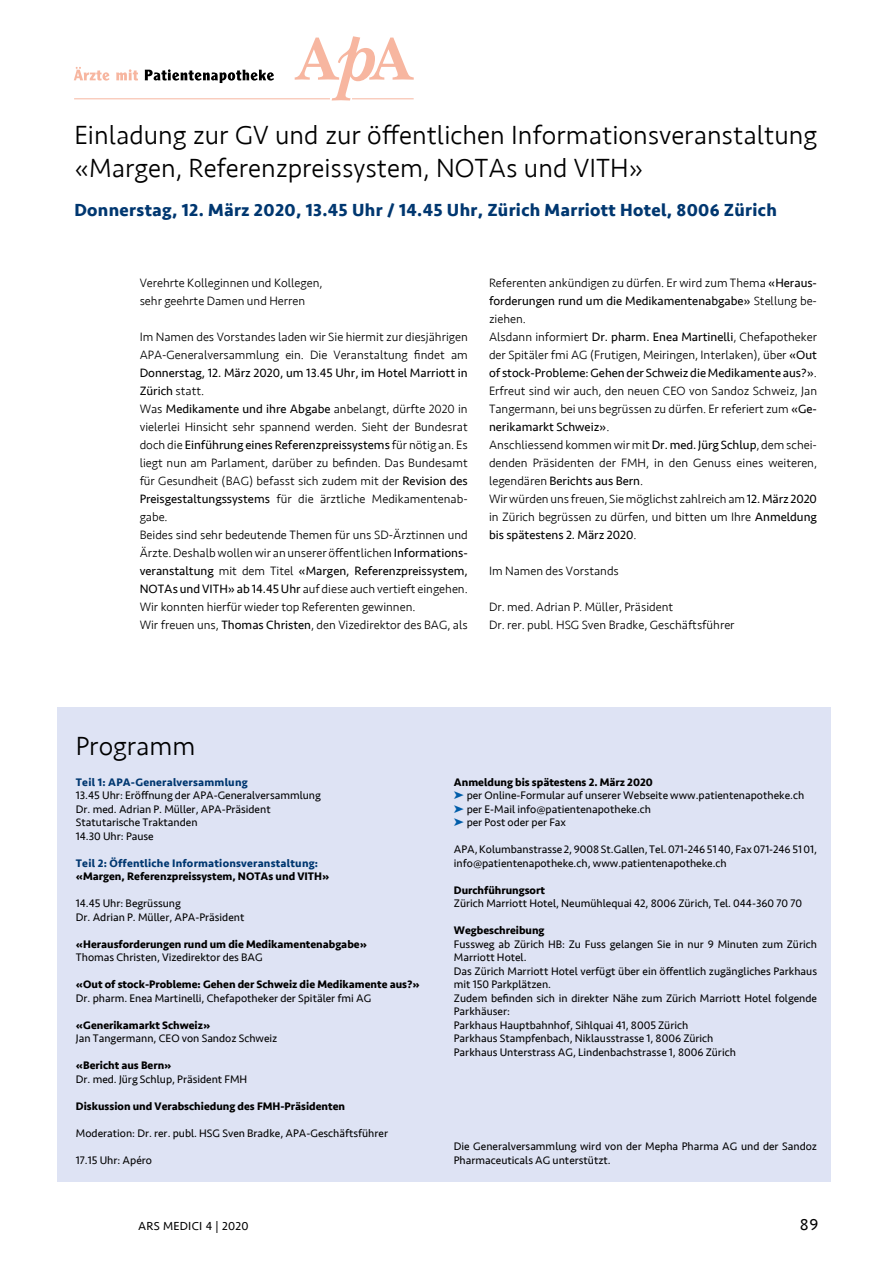
<style>
.page{position:relative;width:893px;height:1263px;background:#fff}
.page>*{position:absolute;margin:0;border:0;box-sizing:border-box;transform-origin:0 0}
.t1{font:300 27px/33px "Seravek";color:#000}
.t2{font:700 18px "Seravek";letter-spacing:.02em;color:#003770}
.t3{font:16.5px "Seravek";color:#000}
.t4{font:300 12.45px/18px "Seravek";color:#000}
.t5{font:12px "Seravek";letter-spacing:.02em;color:#000}
.t6{font:11.25px/13.5px "Seravek";color:#000}
.t7{font:700 11.25px "Seravek";color:#000}
.t8{font:700 11.25px "Seravek";letter-spacing:.02em;color:#003770}
.s1{font-weight:400}
.s2{font-weight:700}
.s3{color:#005da9}
</style>
<div class="page">
<div style="left:58px;top:707px;width:773px;height:475px;background:#dee3f4"></div>
<svg style="left:295px;top:36px;width:119px;height:65px"></svg>
<svg style="left:74px;top:67px;width:36px;height:14px"></svg>
<svg style="left:116px;top:69px;width:22px;height:11px"></svg>
<svg style="left:145px;top:69px;width:129px;height:14px"></svg>
<hr style="left:74px;top:99px;width:256px;height:1px;background:#f7b6a0">
<hr style="left:352px;top:99px;width:62px;height:1px;background:#f7b6a0">
<h1 class="t1" style="left:74px;top:119px;width:744px">Einladung zur GV und zur öffentlichen Informationsveranstaltung «Margen, Referenzpreissystem, NOTAs und VITH»</h1>
<h2 class="t2" style="left:74px;top:195px;width:704px">Donnerstag, 12. März 2020, 13.45 Uhr / 14.45 Uhr, Zürich Marriott Hotel, 8006 Zürich</h2>
<p class="t4" style="left:140px;top:274px;width:184px">Verehrte Kolleginnen und Kollegen, sehr geehrte Damen und Herren</p>
<p class="t4" style="left:140px;top:328px;width:330px">Im Namen des Vorstandes laden wir Sie hiermit zur diesjährigen<br>APA-Generalversammlung ein. Die Veranstaltung findet am</p>
<p class="t4" style="left:140px;top:364px;width:330px"><span class="s1">Donnerstag, 12. März 2020, um 13.45 Uhr, im Hotel Marriott in Zürich</span> statt.<br>Was <span class="s1">Medikamente und ihre Abgabe</span> anbelangt, dürfte 2020 in vielerlei Hinsicht sehr spannend werden. Sieht der Bundesrat doch die <span class="s1">Einführung eines Referenzpreissystems</span> für nötig an. Es liegt nun am Parlament, darüber zu befinden. Das Bundesamt für Gesundheit (BAG) befasst sich zudem mit der <span class="s1">Revision des Preisgestaltungssystems</span> für die ärztliche Medikamentenab&shy;gabe.<br>Beides sind sehr bedeutende Themen für uns SD-Ärztinnen und Ärzte. Deshalb wollen wir an unserer öffentlichen <span class="s1">Informations&shy;veranstaltung</span> mit dem Titel <span class="s1">«Margen, Referenzpreissystem, NOTAs und VITH» ab 14.45 Uhr</span> auf diese auch vertieft eingehen.<br>Wir konnten hierfür wieder top Referenten gewinnen.<br>Wir freuen uns, <span class="s1">Thomas Christen</span>, den Vizedirektor des BAG, als</p>
<p class="t4" style="left:489px;top:274px;width:330px">Referenten ankündigen zu dürfen. Er wird zum Thema <span class="s1">«Heraus&shy;forderungen rund um die Medikamentenabgabe»</span> Stellung be&shy;ziehen.<br>Alsdann informiert <span class="s1">Dr. pharm. Enea Martinelli</span>, Chefapotheker der Spitäler fmi AG (Frutigen, Meiringen, Interlaken), über <span class="s1">«Out of stock-Probleme: Gehen der Schweiz die Medikamente aus?»</span>.<br>Erfreut sind wir auch, den neuen CEO von Sandoz Schweiz, Jan Tangermann, bei uns begrüssen zu dürfen. Er referiert zum <span class="s1">«Ge&shy;nerikamarkt Schweiz»</span>.<br>Anschliessend kommen wir mit <span class="s1">Dr. med. Jürg Schlup</span>, dem schei&shy;denden Präsidenten der FMH, in den Genuss eines weiteren, legendären <span class="s1">Berichts aus Bern</span>.<br>Wir würden uns freuen, Sie möglichst zahlreich am <span class="s1">12. März 2020 </span>in Zürich begrüssen zu dürfen, und bitten um Ihre <span class="s1">Anmeldung bis spätestens 2. März 2020</span>.</p>
<p class="t4" style="left:489px;top:562px;width:131px">Im Namen des Vorstands</p>
<p class="t4" style="left:489px;top:598px;width:247px">Dr. med. Adrian P. Müller, Präsident<br>Dr. rer. publ. HSG Sven Bradke, Geschäftsführer</p>
<h1 class="t1" style="left:76px;top:730px;width:121px">Programm</h1>
<p class="t8" style="left:76px;top:773px;width:173px">Teil 1: APA-Generalversammlung</p>
<p class="t6" style="left:76px;top:789px;width:247px">13.45 Uhr: Eröffnung der APA-Generalversammlung Dr. med. Adrian P. Müller, APA-Präsident Statutarische Traktanden<br>14.30 Uhr: Pause</p>
<p class="t8" style="left:76px;top:854px;width:244px">Teil 2: Öffentliche Informationsveranstaltung:</p>
<p class="t7" style="left:76px;top:868px;width:255px">«Margen, Referenzpreissystem, NOTAs und VITH»</p>
<p class="t6" style="left:76px;top:897px;width:170px">14.45 Uhr: Begrüssung<br>Dr. Adrian P. Müller, APA-Präsident</p>
<p class="t7" style="left:76px;top:935px;width:293px">«Herausforderungen rund um die Medikamentenabgabe»</p>
<p class="t6" style="left:76px;top:951px;width:188px">Thomas Christen, Vizedirektor des BAG</p>
<p class="t7" style="left:76px;top:976px;width:345px">«Out of stock-Probleme: Gehen der Schweiz die Medikamente aus?»</p>
<p class="t6" style="left:76px;top:991px;width:297px">Dr. pharm. Enea Martinelli, Chefapotheker der Spitäler fmi AG</p>
<p class="t7" style="left:76px;top:1016px;width:136px">«Generikamarkt Schweiz»</p>
<p class="t6" style="left:76px;top:1032px;width:203px">Jan Tangermann, CEO von Sandoz Schweiz</p>
<p class="t7" style="left:76px;top:1057px;width:97px">«Bericht aus Bern»</p>
<p class="t6" style="left:76px;top:1072px;width:173px">Dr. med. Jürg Schlup, Präsident FMH</p>
<p class="t7" style="left:76px;top:1097px;width:271px">Diskussion und Verabschiedung des FMH-Präsidenten</p>
<p class="t6" style="left:76px;top:1126px;width:314px">Moderation: Dr. rer. publ. HSG Sven Bradke, APA-Geschäftsführer</p>
<p class="t6" style="left:76px;top:1153px;width:78px">17.15 Uhr: Apéro</p>
<p class="t6" style="left:454px;top:775px;width:352px"><span class="s2">Anmeldung bis spätestens 2. März 2020<br></span><span class="s3">➤</span> per Online-Formular auf unserer Webseite www.patientenapotheke.ch <span class="s3">➤</span> per E-Mail info@patientenapotheke.ch<br><span class="s3">➤</span> per Post oder per Fax</p>
<p class="t6" style="left:454px;top:843px;width:365px">APA, Kolumbanstrasse 2, 9008 St.Gallen, Tel. 071-246 51 40, Fax 071-246 51 01, info@patientenapotheke.ch, www.patientenapotheke.ch</p>
<p class="t7" style="left:454px;top:881px;width:92px">Durchführungsort</p>
<p class="t6" style="left:454px;top:897px;width:350px">Zürich Marriott Hotel, Neumühlequai 42, 8006 Zürich, Tel. 044-360 70 70</p>
<p class="t7" style="left:454px;top:922px;width:92px">Wegbeschreibung</p>
<p class="t6" style="left:454px;top:937px;width:365px">Fussweg ab Zürich HB: Zu Fuss gelangen Sie in nur 9 Minuten zum Zürich Marriott Hotel.<br>Das Zürich Marriott Hotel verfügt über ein öffentlich zugängliches Parkhaus mit 150 Parkplätzen.<br>Zudem befinden sich in direkter Nähe zum Zürich Marriott Hotel folgende Parkhäuser:<br>Parkhaus Hauptbahnhof, Sihlquai 41, 8005 Zürich<br>Parkhaus Stampfenbach, Niklausstrasse 1, 8006 Zürich<br>Parkhaus Unterstrass AG, Lindenbachstrasse 1, 8006 Zürich</p>
<p class="t6" style="left:454px;top:1140px;width:365px">Die Generalversammlung wird von der Mepha Pharma AG und der Sandoz<br>Pharmaceuticals AG unterstützt.</p>
<p class="t5" style="left:138px;top:1217px;width:112px">ARS MEDICI 4 | 2020</p>
<h3 class="t3" style="left:800px;top:1212px;width:20px">89</h3>
</div>
